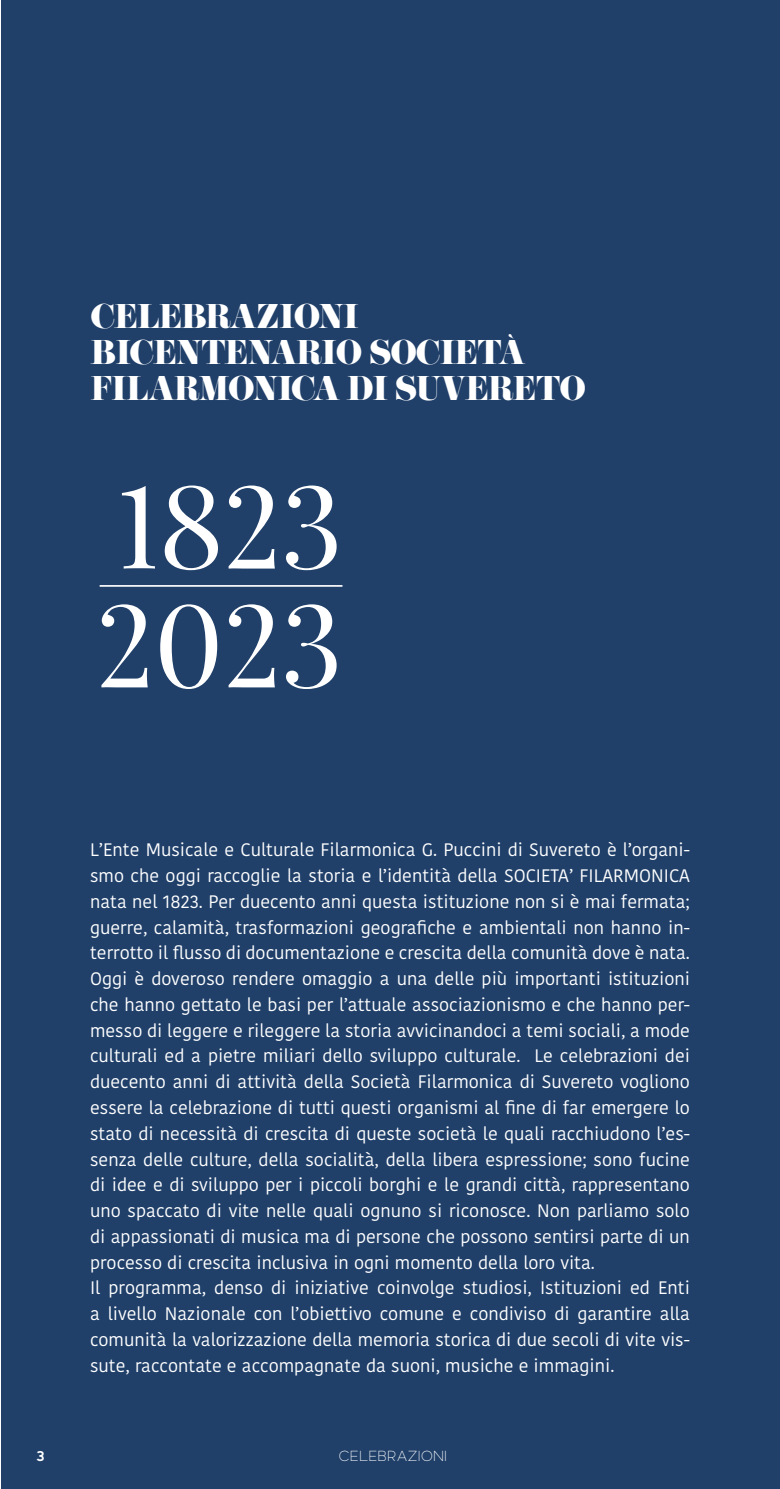
<style>
.page{position:relative;width:780px;height:1489px;background:#fff}
.page>*{position:absolute;margin:0;border:0;box-sizing:border-box;transform-origin:0 0}
.t1{font:115px "Playfair Display";color:#fff}
.t2{font:30px/36px "Eloquent JF Pro";letter-spacing:-.02em;color:#fff}
.bio{font:18px/25.8px "Kohinoor Bangla";color:#fff;text-align:justify}
.concertista{font:700 15px "Polly";color:#fff}
</style>
<div class="page">
<div style="left:1px;top:0;width:779px;height:1488px;background:#20406a"></div>
<hr style="left:100px;top:585px;width:242px;height:1px;background:#fff">
<p class="t2" style="left:91px;top:299px;width:496px">CELEBRAZIONI<br>BICENTENARIO SOCIETÀ<br>FILARMONICA DI SUVERETO</p>
<p class="t1" style="left:118px;top:435px;width:226px">1823</p>
<p class="t1" style="left:96px;top:554px;width:247px">2023</p>
<p class="concertista" style="left:36px;top:1445px;width:11px">3</p>
<p class="bio" style="left:90px;top:836px;width:601px">L’Ente Musicale e Culturale Filarmonica G. Puccini di Suvereto è l’organi&shy;smo che oggi raccoglie la storia e l’identità della SOCIETA’ FILARMONICA nata nel 1823. Per duecento anni questa istituzione non si è mai fermata; guerre, calamità, trasformazioni geografiche e ambientali non hanno in&shy;terrotto il flusso di documentazione e crescita della comunità dove è nata.</p>
<p class="bio" style="left:90px;top:965px;width:601px">Oggi è doveroso rendere omaggio a una delle più importanti istituzioni che hanno gettato le basi per l’attuale associazionismo e che hanno per&shy;messo di leggere e rileggere la storia avvicinandoci a temi sociali, a mode culturali ed a pietre miliari dello sviluppo culturale. Le celebrazioni dei duecento anni di attività della Società Filarmonica di Suvereto vogliono essere la celebrazione di tutti questi organismi al fine di far emergere lo stato di necessità di crescita di queste società le quali racchiudono l’es&shy;senza delle culture, della socialità, della libera espressione; sono fucine di idee e di sviluppo per i piccoli borghi e le grandi città, rappresentano uno spaccato di vite nelle quali ognuno si riconosce. Non parliamo solo di appassionati di musica ma di persone che possono sentirsi parte di un processo di crescita inclusiva in ogni momento della loro vita.</p>
<p class="bio" style="left:90px;top:1274px;width:601px">Il programma, denso di iniziative coinvolge studiosi, Istituzioni ed Enti a livello Nazionale con l’obiettivo comune e condiviso di garantire alla comunità la valorizzazione della memoria storica di due secoli di vite vis&shy;sute, raccontate e accompagnate da suoni, musiche e immagini.</p>
</div>
